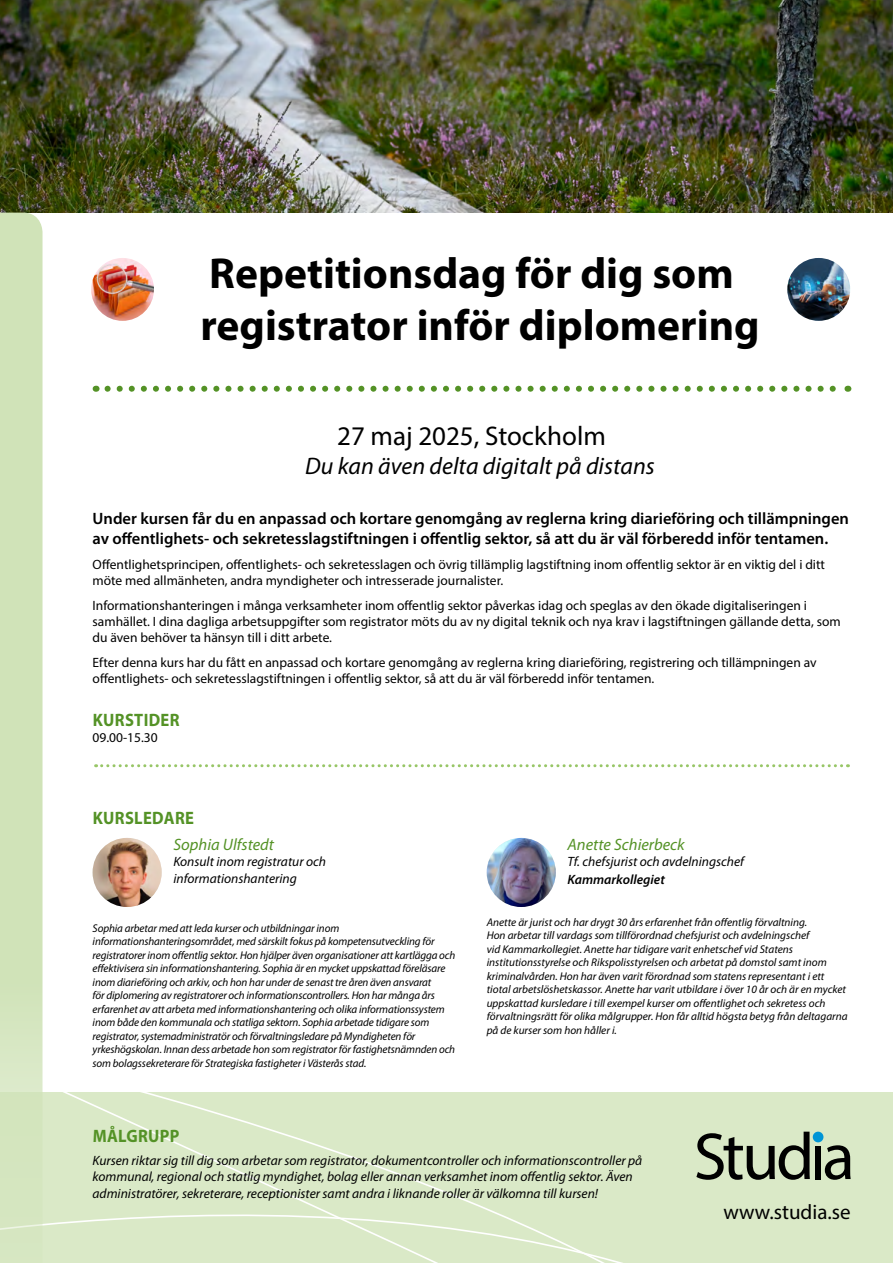
<style>
.page{position:relative;width:893px;height:1263px;background:#fff}
.page>*{position:absolute;margin:0;border:0;box-sizing:border-box;transform-origin:0 0}
.t1{font:700 43.5px/52.2px "Myriad Pro";color:#000}
.t2{font:27px "Myriad Pro";color:#000}
.t3{font:italic 24px "Myriad Pro";color:#000}
.t4{font:21px "Myriad Pro";color:#000}
.t5{font:700 18px "Myriad Pro";letter-spacing:.02em;color:#549226;scale:.92 1}
.t6{font:600 16.5px/19.8px "Myriad Pro";color:#000}
.t7{font:italic 16.5px "Myriad Pro";color:#549226}
.t8{font:13.5px/16.2px "Myriad Pro";color:#000}
.t9{font:italic 13.5px/16.2px "Myriad Pro";color:#000}
.t10{font:italic 600 13.5px "Myriad Pro";color:#000}
.t11{font:italic 11.25px/13.5px "Myriad Pro";letter-spacing:-.01em;color:#000}
</style>
<div class="page">
<img style="left:0;top:0;width:893px;height:213px">
<div style="left:0;top:1093px;width:893px;height:170px;background:#dae9c7"></div>
<svg style="left:794px;top:1132px;width:16px;height:48px"></svg>
<div style="left:815px;top:1146px;width:6px;height:33px;background:#000"></div>
<svg style="left:825px;top:1145px;width:26px;height:35px"></svg>
<div style="left:813px;top:1132px;width:10px;height:10px;background:#0095d6;border-radius:50%"></div>
<svg style="left:43px;top:1092px;width:751px;height:171px"></svg>
<svg style="left:0;top:213px;width:43px;height:1017px;background:#d1e4ba"></svg>
<svg style="left:108px;top:386px;width:728px;height:6px"></svg>
<svg style="left:96px;top:764px;width:752px;height:3px"></svg>
<img style="left:487px;top:838px;width:69px;height:69px;border-radius:35px">
<img style="left:93px;top:838px;width:69px;height:69px;border-radius:35px">
<img style="left:91px;top:258px;width:63px;height:63px;border-radius:31px">
<img style="left:787px;top:258px;width:63px;height:63px;border-radius:31px">
<h1 class="t1" style="left:200px;top:246px;width:561px">Repetitionsdag för dig som registrator inför diplomering</h1>
<h2 class="t2" style="left:337px;top:419px;width:270px">27 maj 2025, Stockholm</h2>
<h3 class="t3" style="left:305px;top:453px;width:351px">Du kan även delta digitalt på distans</h3>
<h3 class="t6" style="left:93px;top:509px;width:758px">Under kursen får du en anpassad och kortare genomgång av reglerna kring diarieföring och tillämpningen av offentlighets- och sekretesslagstiftningen i offentlig sektor, så att du är väl förberedd inför tentamen.</h3>
<p class="t8" style="left:93px;top:556px;width:734px">Offentlighetsprincipen, offentlighets- och sekretesslagen och övrig tillämplig lagstiftning inom offentlig sektor är en viktig del i ditt möte med allmänheten, andra myndigheter och intresserade journalister.</p>
<p class="t8" style="left:93px;top:597px;width:750px">Informationshanteringen i många verksamheter inom offentlig sektor påverkas idag och speglas av den ökade digitaliseringen i samhället. I dina dagliga arbetsuppgifter som registrator möts du av ny digital teknik och nya krav i lagstiftningen gällande detta, som du även behöver ta hänsyn till i ditt arbete.</p>
<p class="t8" style="left:93px;top:654px;width:725px">Efter denna kurs har du fått en anpassad och kortare genomgång av reglerna kring diarieföring, registrering och tillämpningen av offentlighets- och sekretesslagstiftningen i offentlig sektor, så att du är väl förberedd inför tentamen.</p>
<h3 class="t5" style="left:93px;top:708px;width:96px">KURSTIDER</h3>
<p class="t8" style="left:93px;top:729px;width:67px">09.00-15.30</p>
<h3 class="t5" style="left:93px;top:806px;width:112px">KURSLEDARE</h3>
<h3 class="t7" style="left:173px;top:836px;width:102px">Sophia Ulfstedt</h3>
<p class="t9" style="left:173px;top:854px;width:154px">Konsult inom registratur och informationshantering</p>
<p class="t11" style="left:93px;top:922px;width:364px">Sophia arbetar med att leda kurser och utbildningar inom informationshanteringsområdet, med särskilt fokus på kompetensutveckling för registratorer inom offentlig sektor. Hon hjälper även organisationer att kartlägga och effektivisera sin informationshantering. Sophia är en mycket uppskattad föreläsare inom diarieföring och arkiv, och hon har under de senast tre åren även ansvarat<br>för diplomering av registratorer och informationscontrollers. Hon har många års erfarenhet av att arbeta med informationshantering och olika informationssystem inom både den kommunala och statliga sektorn. Sophia arbetade tidigare som registrator, systemadministratör och förvaltningsledare på Myndigheten för yrkeshögskolan. Innan dess arbetade hon som registrator för fastighetsnämnden och som bolagssekreterare för Strategiska fastigheter i Västerås stad.</p>
<h3 class="t5" style="left:93px;top:1124px;width:96px">MÅLGRUPP</h3>
<h3 class="t7" style="left:567px;top:836px;width:119px">Anette Schierbeck</h3>
<p class="t9" style="left:567px;top:854px;width:178px">Tf. chefsjurist och avdelningschef</p>
<p class="t10" style="left:567px;top:872px;width:99px">Kammarkollegiet</p>
<p class="t11" style="left:487px;top:916px;width:362px">Anette är jurist och har drygt 30 års erfarenhet från offentlig förvaltning.<br>Hon arbetar till vardags som tillförordnad chefsjurist och avdelningschef<br>vid Kammarkollegiet. Anette har tidigare varit enhetschef vid Statens institutionsstyrelse och Rikspolisstyrelsen och arbetat på domstol samt inom kriminalvården. Hon har även varit förordnad som statens representant i ett tiotal arbetslöshetskassor. Anette har varit utbildare i över 10 år och är en mycket uppskattad kursledare i till exempel kurser om offentlighet och sekretess och förvaltningsrätt för olika målgrupper. Hon får alltid högsta betyg från deltagarna på de kurser som hon håller i.</p>
<p class="t9" style="left:93px;top:1153px;width:551px">Kursen riktar sig till dig som arbetar som registrator, dokumentcontroller och informationscontroller på kommunal, regional och statlig myndighet, bolag eller annan verksamhet inom offentlig sektor. Även administratörer, sekreterare, receptionister samt andra i liknande roller är välkomna till kursen!</p>
<h3 class="t4" style="left:723px;top:1199px;width:129px">www.studia.se</h3>
</div>
